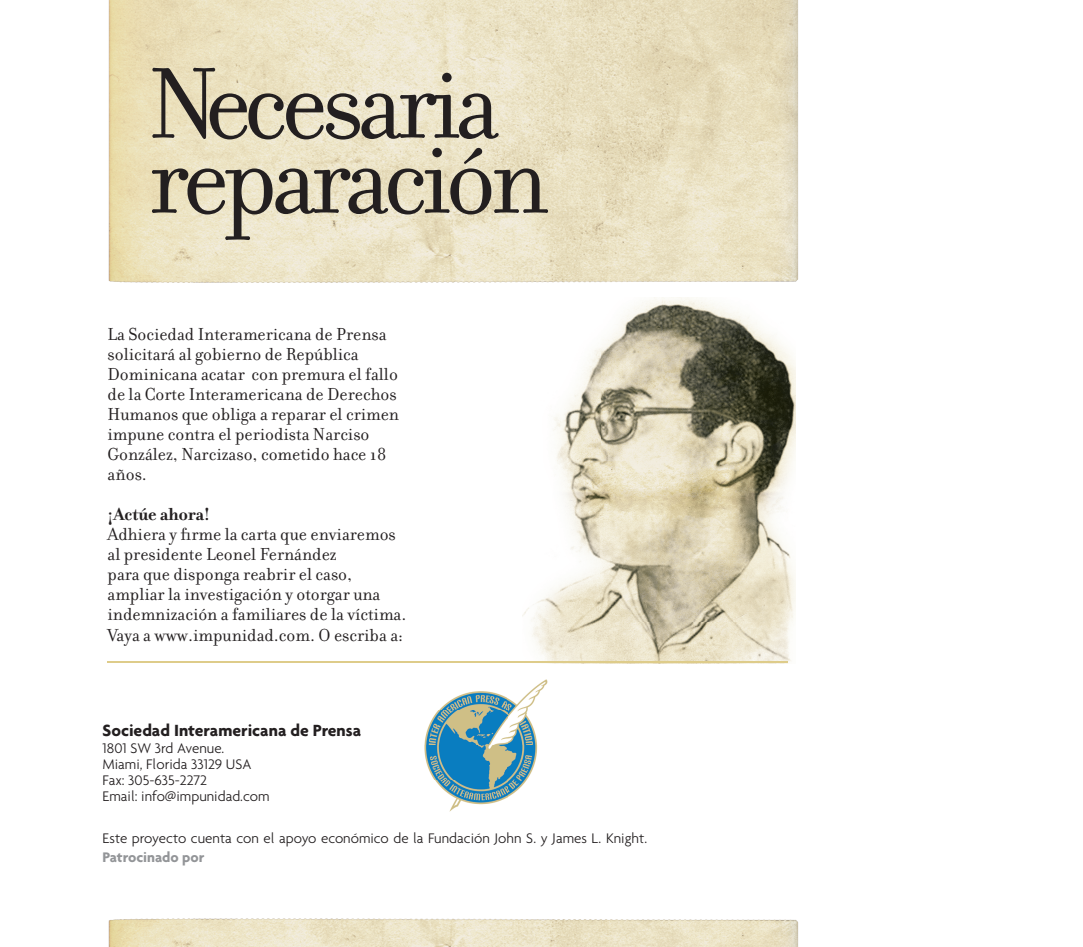
<style>
.page{position:relative;width:1083px;height:947px;background:#fff}
.page>*{position:absolute;margin:0;border:0;box-sizing:border-box;transform-origin:0 0}
.t1{font:108.25px "Filosofia";letter-spacing:-.06em;color:#231f20}
.t2{font:18.75px/20px "Filosofia";color:#231f20}
.t3{font:700 18.75px "Filosofia";color:#231f20}
.t4{font:700 17.5px "Agenda";color:#231f20}
.t5{font:300 15px/16.2px "Agenda";color:#231f20}
.t6{font:700 15px "Agenda";color:#939598}
</style>
<div class="page">
<img style="left:424px;top:679px;width:124px;height:133px">
<img style="left:108px;top:0;width:690px;height:283px">
<img style="left:108px;top:918px;width:691px;height:28px">
<img style="left:522px;top:297px;width:273px;height:366px">
<hr style="left:108px;top:661px;width:680px;height:1px;background:#decc8a">
<h1 class="t1" style="left:148px;top:44px;width:354px">Necesaria</h1>
<h1 class="t1" style="left:148px;top:119px;width:402px">reparación</h1>
<p class="t2" style="left:108px;top:324px;width:293px">La Sociedad Interamericana de Prensa solicitará al gobierno de República Dominicana acatar con premura el fallo de la Corte Interamericana de Derechos Humanos que obliga a reparar el crimen impune contra el periodista Narciso González, Narcizaso, cometido hace 18 años.</p>
<p class="t3" style="left:108px;top:503px;width:104px">¡Actúe ahora!</p>
<p class="t2" style="left:108px;top:524px;width:300px">Adhiera y firme la carta que enviaremos al presidente Leonel Fernández<br>para que disponga reabrir el caso, ampliar la investigación y otorgar una indemnización a familiares de la víctima.<br>Vaya a www.impunidad.com. O escriba a:</p>
<p class="t4" style="left:102px;top:719px;width:260px">Sociedad Interamericana de Prensa</p>
<p class="t5" style="left:102px;top:739px;width:168px">1801 SW 3rd Avenue.<br>Miami, Florida 33129 USA<br>Fax: 305-635-2272<br>Email: info@impunidad.com</p>
<p class="t5" style="left:102px;top:830px;width:546px">Este proyecto cuenta con el apoyo económico de la Fundación John S. y James L. Knight.</p>
<p class="t6" style="left:102px;top:847px;width:103px">Patrocinado por</p>
</div>
